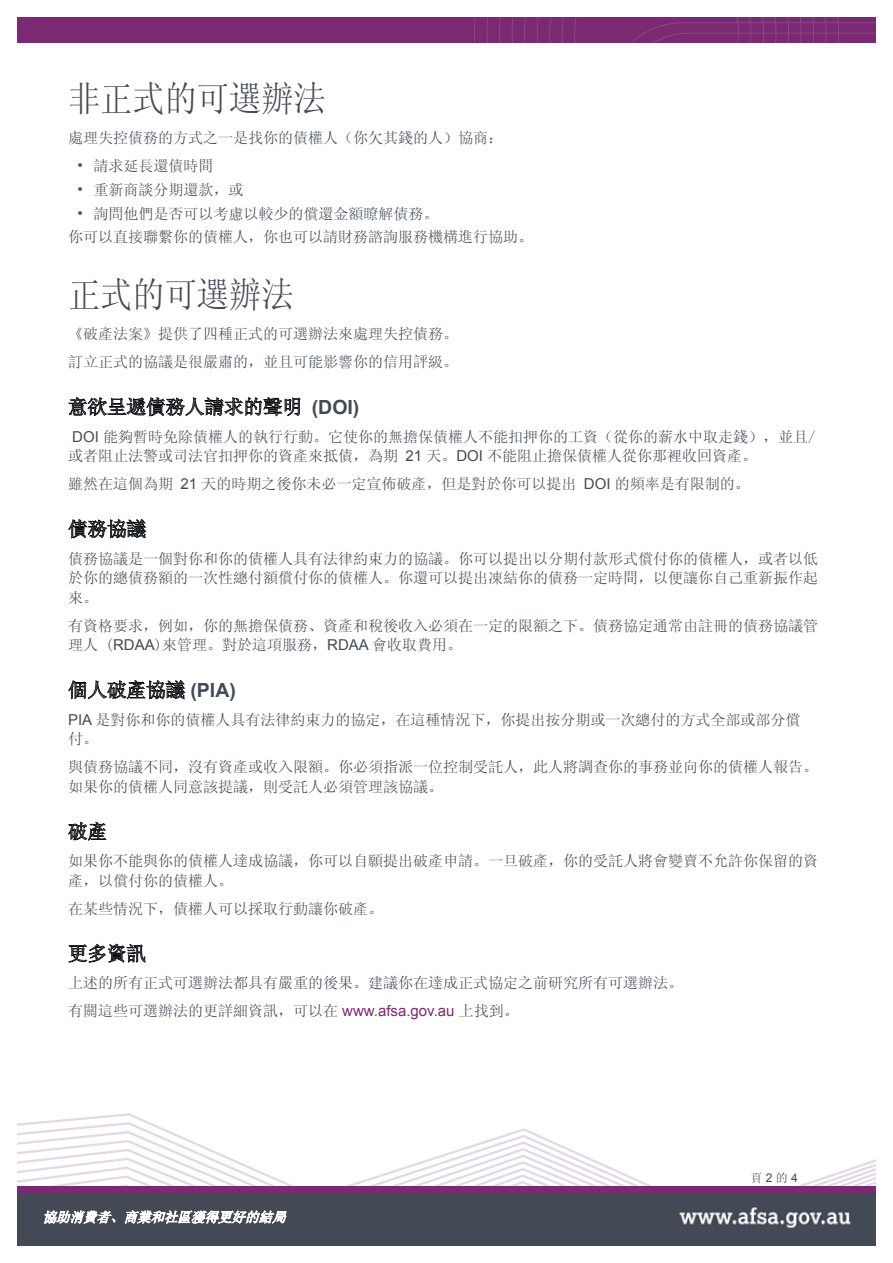
<style>
.page{position:relative;width:893px;height:1263px;background:#fff}
.page>*{position:absolute;margin:0;border:0;box-sizing:border-box;transform-origin:0 0}
.t1{font:36px "Sim Sun";color:#444a55;scale:.89 1}
.t2{font:19.5px "Sim Sun";color:#444a55}
.t3{font:15px/19.5px "Sim Sun";color:#444a55}
.t4{font:12px "Sim Sun";color:#444a55}
.s1{font-family:"Arial";font-weight:700}
.s2{font-family:"Arial"}
.s3{font-family:"Arial";color:#7b2972}
</style>
<div class="page">
<div style="left:17px;top:17px;width:859px;height:26px;background:#7b2972"></div>
<svg style="left:17px;top:1122px;width:513px;height:9px"></svg>
<svg style="left:17px;top:1131px;width:533px;height:9px"></svg>
<svg style="left:17px;top:1140px;width:553px;height:9px"></svg>
<svg style="left:17px;top:1149px;width:573px;height:9px"></svg>
<svg style="left:17px;top:1158px;width:859px;height:9px"></svg>
<svg style="left:17px;top:1167px;width:859px;height:7px"></svg>
<svg style="left:17px;top:1174px;width:859px;height:7px"></svg>
<div style="left:17px;top:1191px;width:859px;height:55px;background:#444a55"></div>
<svg style="left:474px;top:17px;width:402px;height:26px"></svg>
<svg style="left:68px;top:397px;width:233px;height:20px"></svg>
<svg style="left:68px;top:519px;width:79px;height:20px"></svg>
<svg style="left:68px;top:680px;width:118px;height:20px"></svg>
<svg style="left:68px;top:821px;width:39px;height:20px"></svg>
<svg style="left:68px;top:943px;width:78px;height:20px"></svg>
<svg style="left:17px;top:1181px;width:859px;height:46px"></svg>
<h1 class="t1" style="left:68px;top:80px;width:291px">非正式的可選辦法</h1>
<p class="t3" style="left:68px;top:128px;width:437px">處理失控債務的方式之一是找你的債權人（你欠其錢的人）協商：</p>
<p class="t3" style="left:77px;top:156px;width:139px">• 請求延長還債時間</p>
<p class="t3" style="left:77px;top:180px;width:169px">• 重新商談分期還款，或</p>
<p class="t3" style="left:68px;top:201px;width:467px;line-height:23.7px;text-indent:9px">• 詢問他們是否可以考慮以較少的償還金額瞭解債務。<br>你可以直接聯繫你的債權人，你也可以請財務諮詢服務機構進行協助。</p>
<h1 class="t1" style="left:68px;top:276px;width:255px">正式的可選辦法</h1>
<p class="t3" style="left:68px;top:320px;width:392px;line-height:28px">《破產法案》提供了四種正式的可選辦法來處理失控債務。訂立正式的協議是很嚴肅的，並且可能影響你的信用評級。</p>
<h2 class="t2" style="left:68px;top:397px;width:293px">意欲呈遞債務人請求的聲明 <span class="s1">(DOI)</span></h2>
<p class="t3" style="left:68px;top:426px;width:749px"><span class="s2">DOI</span> 能夠暫時免除債權人的執行行動。它使你的無擔保債權人不能扣押你的工資（從你的薪水中取走錢），並且/或者阻止法警或司法官扣押你的資產來抵債，為期 <span class="s2">21</span> 天。<span class="s2">DOI</span> 不能阻止擔保債權人從你那裡收回資產。</p>
<p class="t3" style="left:68px;top:474px;width:683px">雖然在這個為期 <span class="s2">21</span> 天的時期之後你未必一定宣佈破產，但是對於你可以提出 <span class="s2">DOI</span> 的頻率是有限制的。</p>
<h2 class="t2" style="left:68px;top:519px;width:79px">債務協議</h2>
<p class="t3" style="left:68px;top:548px;width:752px;text-align:justify">債務協議是一個對你和你的債權人具有法律約束力的協議。你可以提出以分期付款形式償付你的債權人，或者以低於你的總債務額的一次性總付額償付你的債權人。你還可以提出凍結你的債務一定時間，以便讓你自己重新振作起來。</p>
<p class="t3" style="left:68px;top:615px;width:752px">有資格要求，例如，你的無擔保債務、資產和稅後收入必須在一定的限額之下。債務協定通常由註冊的債務協議管理人 (<span class="s2">RDAA</span>)來管理。對於這項服務，<span class="s2">RDAA</span> 會收取費用。</p>
<h2 class="t2" style="left:68px;top:680px;width:169px">個人破產協議 <span class="s1">(PIA)</span></h2>
<p class="t3" style="left:68px;top:709px;width:734px"><span class="s2">PIA</span> 是對你和你的債權人具有法律約束力的協定，在這種情況下，你提出按分期或一次總付的方式全部或部分償付。</p>
<p class="t3" style="left:68px;top:757px;width:752px">與債務協議不同，沒有資產或收入限額。你必須指派一位控制受託人，此人將調查你的事務並向你的債權人報告。如果你的債權人同意該提議，則受託人必須管理該協議。</p>
<h2 class="t2" style="left:68px;top:821px;width:41px">破產</h2>
<p class="t3" style="left:68px;top:851px;width:752px">如果你不能與你的債權人達成協議，你可以自願提出破產申請。一旦破產，你的受託人將會變賣不允許你保留的資產，以償付你的債權人。</p>
<p class="t3" style="left:68px;top:898px;width:317px">在某些情況下，債權人可以採取行動讓你破產。</p>
<h2 class="t2" style="left:68px;top:943px;width:79px">更多資訊</h2>
<p class="t3" style="left:68px;top:969px;width:617px;line-height:28px">上述的所有正式可選辦法都具有嚴重的後果。建議你在達成正式協定之前研究所有可選辦法。有關這些可選辦法的更詳細資訊，可以在 <span class="s3">www.afsa.gov.au</span> 上找到。</p>
<p class="t4" style="left:751px;top:1172px;width:49px">頁 <span class="s2">2</span> 的 <span class="s2">4</span></p>
</div>
